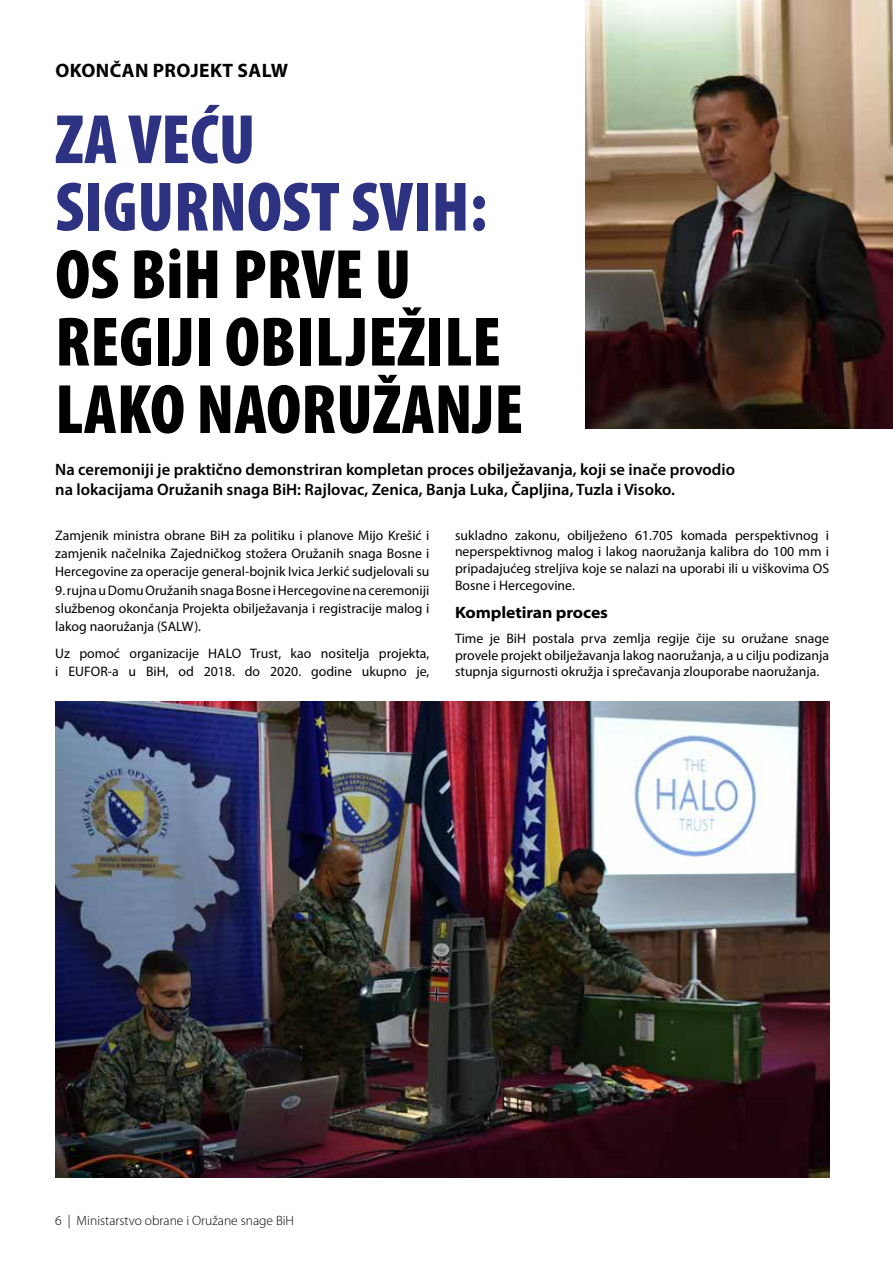
<style>
.page{position:relative;width:893px;height:1263px;background:#fff}
.page>*{position:absolute;margin:0;border:0;box-sizing:border-box;transform-origin:0 0}
.t1{font:900 condensed 70.5px/67.5px "Myriad Pro";color:#000}
.t2{font:900 condensed 70.5px/67.5px "Myriad Pro";color:#2e3283}
.t3{font:700 19.5px "Myriad Pro";letter-spacing:.02em;color:#000}
.t4{font:600 16.5px/19.8px "Myriad Pro";color:#000}
.t5{font:700 semi-expanded 16.5px "Myriad Pro";letter-spacing:-.005em;color:#000}
.t6{font:13.8px/18.3px "Myriad Pro";color:#000;text-align:justify}
.t7{font:300 13.5px "Myriad Pro";color:#000}
</style>
<div class="page">
<img style="left:585px;top:0;width:308px;height:428px">
<img style="left:55px;top:702px;width:774px;height:476px">
<h2 class="t3" style="left:55px;top:58px;width:234px">OKONČAN PROJEKT SALW</h2>
<h1 class="t2" style="left:55px;top:104px;width:433px">ZA VEĆU<br>SIGURNOST SVIH:</h1>
<h1 class="t1" style="left:55px;top:239px;width:470px">OS BiH PRVE U<br>REGIJI OBILJEŽILE<br>LAKO NAORUŽANJE</h1>
<p class="t4" style="left:55px;top:459px;width:681px">Na ceremoniji je praktično demonstriran kompletan proces obilježavanja, koji se inače provodio na lokacijama Oružanih snaga BiH: Rajlovac, Zenica, Banja Luka, Čapljina, Tuzla i Visoko.</p>
<p class="t6" style="left:55px;top:526px;width:376px">Zamjenik ministra obrane BiH za politiku i planove Mijo Krešić i zamjenik načelnika Zajedničkog stožera Oružanih snaga Bosne i Hercegovine za operacije general-bojnik Ivica Jerkić sudjelovali su</p>
<p class="t6" style="left:55px;top:581px;width:376px">9. rujna u Domu Oružanih snaga Bosne i Hercegovine na ceremoniji službenog okončanja Projekta obilježavanja i registracije malog i lakog naoružanja (SALW).</p>
<p class="t6" style="left:55px;top:644px;width:376px">Uz pomoć organizacije HALO Trust, kao nositelja projekta, i EUFOR-a u BiH, od 2018. do 2020. godine ukupno je,</p>
<p class="t6" style="left:455px;top:527px;width:376px;line-height:16.5px">sukladno zakonu, obilježeno 61.705 komada perspektivnog i neperspektivnog malog i lakog naoružanja kalibra do 100 mm i pripadajućeg streljiva koje se nalazi na uporabi ili u viškovima OS Bosne i Hercegovine.</p>
<p class="t5" style="left:455px;top:601px;width:155px">Kompletiran proces</p>
<p class="t6" style="left:455px;top:630px;width:376px;line-height:16.5px">Time je BiH postala prva zemlja regije čije su oružane snage provele projekt obilježavanja lakog naoružanja, a u cilju podizanja stupnja sigurnosti okružja i sprečavanja zlouporabe naoružanja.</p>
<p class="t7" style="left:55px;top:1212px;width:240px">6 | Ministarstvo obrane i Oružane snage BiH</p>
</div>
